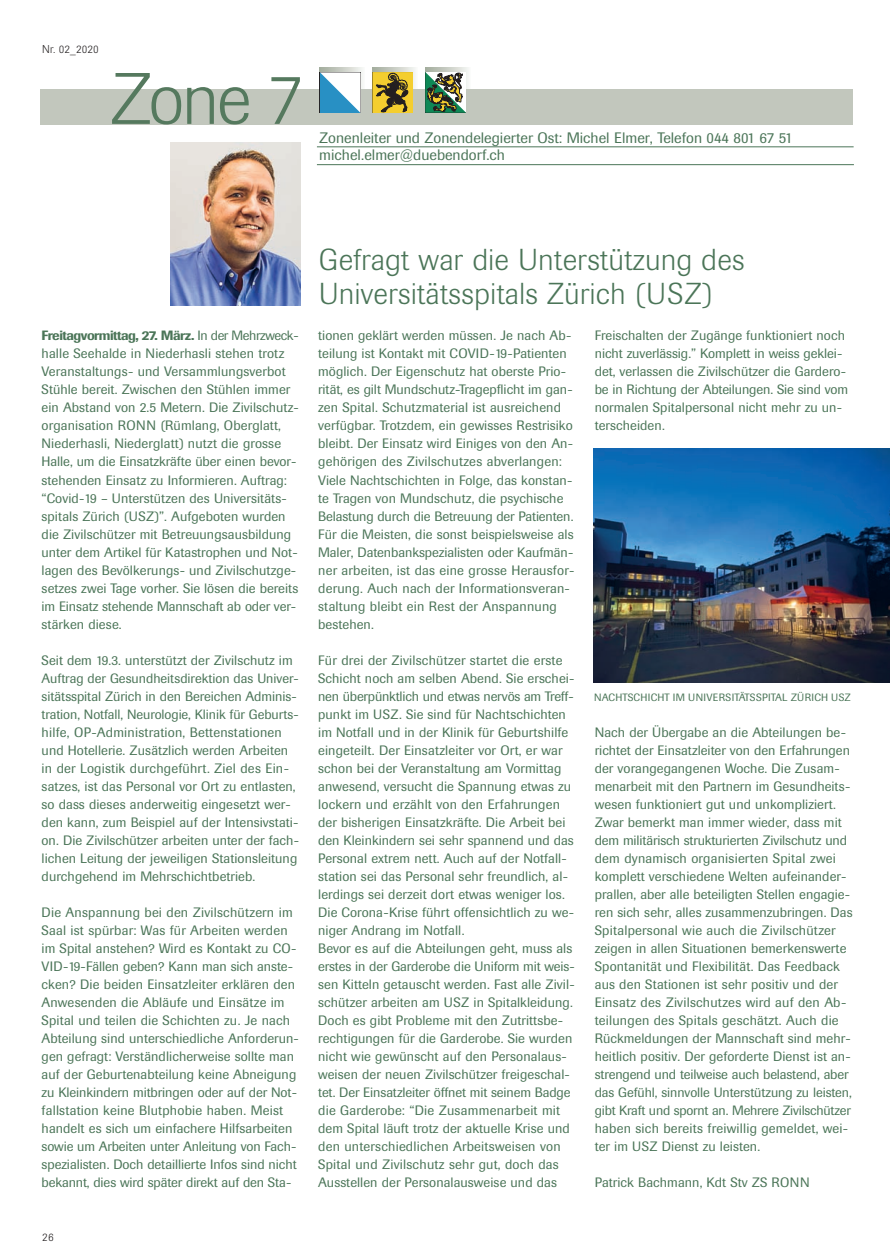
<style>
.page{position:relative;width:890px;height:1260px;background:#fff}
.page>*{position:absolute;margin:0;border:0;box-sizing:border-box;transform-origin:0 0}
.t1{font:300 72px "Berthold Imago BQ";color:#55795e}
.t2{font:300 30px/34.5px "Berthold Imago BQ";letter-spacing:.015em;color:#4b7558}
.t3{font:15px/17.2px "Berthold Imago BQ";color:#4b7558}
.t4{font:13.5px/18px "Berthold Imago BQ";letter-spacing:.005em;color:#4b7558}
.t5{font:13.35px/18px "Berthold Imago BQ";letter-spacing:-.005em;color:#4b7558}
.t6{font:500 13.35px "Berthold Imago BQ";letter-spacing:-.035em;color:#4b7558}
.t7{font:300 11.25px "Berthold Imago BQ";letter-spacing:.01em;color:#231f20}
.t8{font:10.5px "Berthold Imago BQ";letter-spacing:.02em;color:#4b7558}
.s1{font-weight:400}
.s2{font-size:13.35px}
</style>
<div class="page">
<svg style="left:40px;top:67px;width:849px;height:616px"></svg>
<p class="t7" style="left:42px;top:43px;width:58px">Nr. 02_2020</p>
<h1 class="t1" style="left:111px;top:59px;width:194px">Zone 7</h1>
<p class="t3" style="left:319px;top:129px;width:475px">Zonenleiter und Zonendelegierter Ost: Michel Elmer, Telefon 044 801 67 51 michel.elmer@duebendorf.ch</p>
<p class="t6" style="left:42px;top:328px;width:259px">Freitagvormittag, 27. März. <span class="s1">In der Mehrzweck-</span></p>
<p class="t4" style="left:42px;top:345px;width:259px">halle Seehalde in Niederhasli stehen trotz Veranstaltungs- und Versammlungsverbot Stühle bereit. Zwischen den Stühlen immer ein Abstand von 2.5 Metern. Die Zivilschutz&shy;organisation RONN (Rümlang, Oberglatt, Niederhasli, Niederglatt) nutzt die grosse Halle, um die Einsatzkräfte über einen bevor&shy;stehenden Einsatz zu Informieren. Auftrag: “Covid-19 – Unterstützen des Universitäts&shy;spitals Zürich (USZ)”. Aufgeboten wurden die Zivilschützer mit Betreuungsausbildung unter dem Artikel für Katastrophen und Not&shy;lagen des Bevölkerungs- und Zivilschutzge&shy;setzes zwei Tage vorher. Sie lösen die bereits im Einsatz stehende Mannschaft ab oder ver&shy;stärken diese.</p>
<p class="t4" style="left:42px;top:651px;width:253px">Seit dem 19.3. unterstützt der Zivilschutz im</p>
<p class="t5" style="left:42px;top:669px;width:258px">Auftrag der Gesundheitsdirektion das Univer-</p>
<p class="t4" style="left:42px;top:687px;width:257px"><span class="s2">si</span>tätsspital Zürich in den Bereichen Adminis-</p>
<p class="t5" style="left:42px;top:705px;width:259px">tration, Notfall, Neurologie, Klinik für Geburts-</p>
<p class="t4" style="left:42px;top:723px;width:259px">hilfe, OP-Administration, Bettenstationen und Hotellerie. Zusätzlich werden Arbeiten in der Logistik durchgeführt. Ziel des Ein&shy;satzes, ist das Personal vor Ort zu entlasten, so dass dieses anderweitig eingesetzt wer&shy;den kann, zum Beispiel auf der Intensivstati&shy;on. Die Zivilschützer arbeiten unter der fach&shy;lichen Leitung der jeweiligen Stationsleitung durchgehend im Mehrschichtbetrieb.</p>
<p class="t4" style="left:42px;top:903px;width:259px">Die Anspannung bei den Zivilschützern im Saal ist spürbar: Was für Arbeiten werden im Spital anstehen? Wird es Kontakt zu CO-VID-19-Fällen geben? Kann man sich anste&shy;cken? Die beiden Einsatzleiter erklären den Anwesenden die Abläufe und Einsätze im Spital und teilen die Schichten zu. Je nach Abteilung sind unterschiedliche Anforderun&shy;gen gefragt: Verständlicherweise sollte man auf der Geburtenabteilung keine Abneigung zu Kleinkindern mitbringen oder auf der Not&shy;fallstation keine Blutphobie haben. Meist handelt es sich um einfachere Hilfsarbeiten sowie um Arbeiten unter Anleitung von Fach&shy;spezialisten. Doch detaillierte Infos sind nicht bekannt, dies wird später direkt auf den Sta-</p>
<p class="t7" style="left:42px;top:1230px;width:13px">26</p>
<h2 class="t2" style="left:319px;top:242px;width:427px">Gefragt war die Unterstützung des<br>Universitätsspitals Zürich (USZ)</h2>
<p class="t4" style="left:318px;top:327px;width:258px">tionen geklärt werden müssen. Je nach Ab&shy;teilung ist Kontakt mit COVID-19-Patienten möglich. Der Eigenschutz hat oberste Prio&shy;rität, es gilt Mundschutz-Tragepflicht im gan&shy;zen Spital. Schutzmaterial ist ausreichend verfügbar. Trotzdem, ein gewisses Restrisiko bleibt. Der Einsatz wird Einiges von den An&shy;gehörigen des Zivilschutzes abverlangen:<br>Viele Nachtschichten in Folge, das konstan&shy;te Tragen von Mundschutz, die psychische Belastung durch die Betreuung der Patienten.<br>Für die Meisten, die sonst beispielsweise als Maler, Datenbankspezialisten oder Kaufmän&shy;ner arbeiten, ist das eine grosse Herausfor&shy;derung. Auch nach der Informationsveran&shy;staltung bleibt ein Rest der Anspannung bestehen.</p>
<p class="t4" style="left:318px;top:651px;width:258px">Für drei der Zivilschützer startet die erste Schicht noch am selben Abend. Sie erschei&shy;nen überpünktlich und etwas nervös am Treff&shy;punkt im USZ. Sie sind für Nachtschichten im Notfall und in der Klinik für Geburtshilfe eingeteilt. Der Einsatzleiter vor Ort, er war schon bei der Veranstaltung am Vormittag anwesend, versucht die Spannung etwas zu lockern und erzählt von den Erfahrungen der bisherigen Einsatzkräfte. Die Arbeit bei den Kleinkindern sei sehr spannend und das Personal extrem nett. Auch auf der Notfall&shy;station sei das Personal sehr freundlich, al&shy;lerdings sei derzeit dort etwas weniger los.<br>Die Corona-Krise führt offensichtlich zu we&shy;niger Andrang im Notfall.<br>Bevor es auf die Abteilungen geht, muss als erstes in der Garderobe die Uniform mit weis&shy;sen Kitteln getauscht werden. Fast alle Zivil&shy;schützer arbeiten am USZ in Spitalkleidung.<br>Doch es gibt Probleme mit den Zutrittsbe&shy;rechtigungen für die Garderobe. Sie wurden nicht wie gewünscht auf den Personalaus&shy;weisen der neuen Zivilschützer freigeschal&shy;tet. Der Einsatzleiter öffnet mit seinem Badge die Garderobe: “Die Zusammenarbeit mit dem Spital läuft trotz der aktuelle Krise und den unterschiedlichen Arbeitsweisen von Spital und Zivilschutz sehr gut, doch das Ausstellen der Personalausweise und das</p>
<p class="t4" style="left:594px;top:327px;width:255px">Freischalten der Zugänge funktioniert noch nicht zuverlässig.” Komplett in weiss geklei&shy;det, verlassen die Zivilschützer die Gardero&shy;be in Richtung der Abteilungen. Sie sind vom normalen Spitalpersonal nicht mehr zu un&shy;terscheiden.</p>
<p class="t8" style="left:594px;top:691px;width:258px">NACHTSCHICHT IM UNIVERSITÄTSSPITAL ZÜRICH USZ</p>
<p class="t4" style="left:594px;top:723px;width:259px">Nach der Übergabe an die Abteilungen be&shy;richtet der Einsatzleiter von den Erfahrungen der vorangegangenen Woche. Die Zusam&shy;menarbeit mit den Partnern im Gesundheits&shy;wesen funktioniert gut und unkompliziert.<br>Zwar bemerkt man immer wieder, dass mit dem militärisch strukturierten Zivilschutz und dem dynamisch organisierten Spital zwei komplett verschiedene Welten aufeinander&shy;prallen, aber alle beteiligten Stellen engagie&shy;ren sich sehr, alles zusammenzubringen. Das Spitalpersonal wie auch die Zivilschützer zeigen in allen Situationen bemerkenswerte Spontanität und Flexibilität. Das Feedback aus den Stationen ist sehr positiv und der Einsatz des Zivilschutzes wird auf den Ab&shy;teilungen des Spitals geschätzt. Auch die Rückmeldungen der Mannschaft sind mehr&shy;heitlich positiv. Der geforderte Dienst ist an&shy;strengend und teilweise auch belastend, aber</p>
<p class="t5" style="left:594px;top:1083px;width:258px">das Gefühl, sinnvolle Unterstützung zu leisten, gibt Kraft und spornt an. Mehrere Zivilschützer</p>
<p class="t4" style="left:594px;top:1119px;width:255px">haben sich bereits freiwillig gemeldet, wei&shy;ter im USZ Dienst zu leisten.</p>
<p class="t4" style="left:594px;top:1173px;width:216px">Patrick Bachmann, Kdt Stv ZS RONN</p>
</div>
